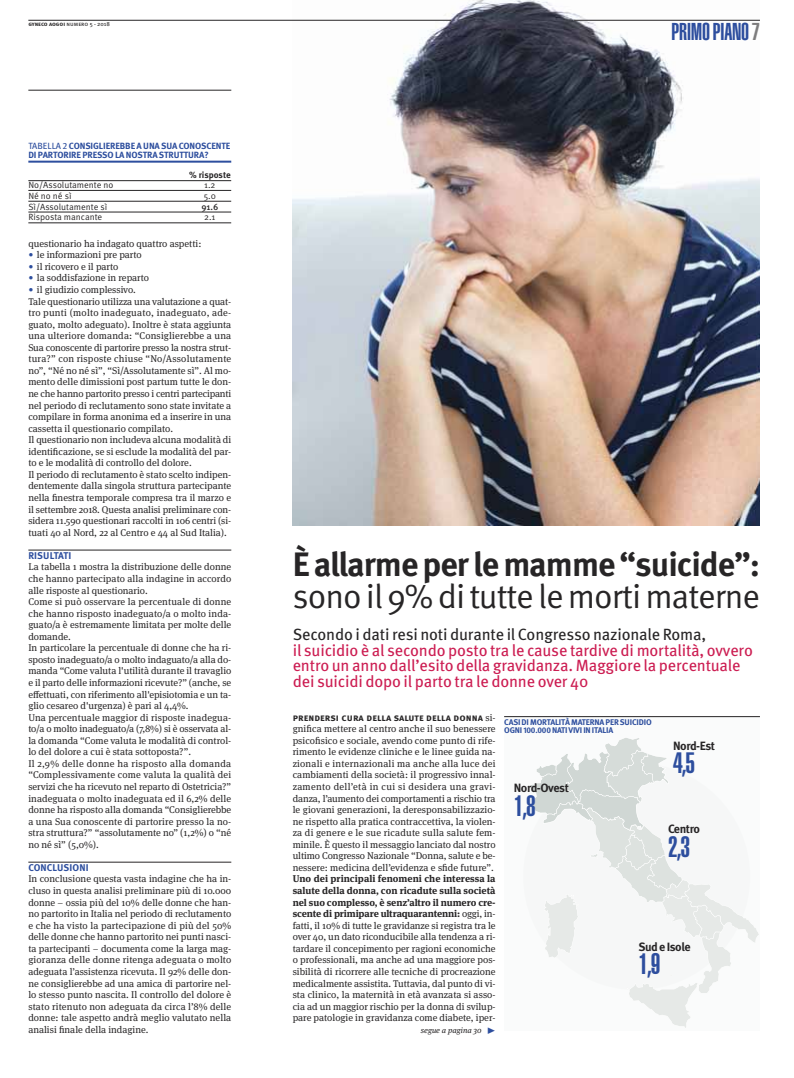
<style>
.page{position:relative;width:794px;height:1078px;background:#fff}
.page>*{position:absolute;margin:0;border:0;box-sizing:border-box;transform-origin:0 0}
.t1{font:33.8px/31.9px "Meta Pro";letter-spacing:-.03em;color:#272526}
.t2{font:900 extra-condensed 29px "Helvetica";color:#2d4e9e}
.t3{font:900 extra-condensed 24px "Helvetica";letter-spacing:-.01em;color:#2d4e9e}
.t4{font:700 18px "Meta Pro";color:#2d4e9e}
.t5{font:16.3px/15.5px "Meta Pro";letter-spacing:-.01em;color:#cc1d52}
.t6{font:700 12px "Meta Pro";letter-spacing:-.035em;color:#272526}
.t7{font:700 10px "Meta Pro";letter-spacing:.005em;color:#272526}
.t8{font:9.8px/11.6px "Meta Serif OT";color:#272526;text-align:justify}
.t9{font:700 9.8px "Meta Pro";letter-spacing:.01em;color:#2d4e9e}
.t10{font:700 9px/9px "Meta Pro";letter-spacing:-.01em;color:#2d4e9e}
.t11{font:9px "Meta Pro";color:#272526}
.t12{font:700 9px "Meta Pro";color:#272526}
.t13{font:500 9px "Meta Pro";color:#272526}
.t14{font:700 8.2px/8.2px "Meta Pro";letter-spacing:-.02em;color:#2d4e9e}
.t15{font:italic 8px "Meta Serif OT";color:#272526}
.t16{font:6px "Meta Pro";color:#272526}
.s1{font-weight:700}
.s2{font-weight:400}
.s3{color:#2d4e9e}
.s4{color:#7d7c7d}
.s5{color:#272526}
.s6{font-family:"Meta Serif OT";font-weight:400;font-size:9.8px}
</style>
<div class="page">
<hr style="left:28px;top:549px;width:203px;height:1px;background:#272526">
<hr style="left:28px;top:861px;width:203px;height:1px;background:#272526">
<div style="left:504px;top:716px;width:256px;height:314px;background:#fafbfb"></div>
<img style="left:293px;top:0;width:467px;height:525px">
<hr style="left:28px;top:20px;width:423px;height:1px;background:#272526">
<hr style="left:574px;top:20px;width:186px;height:1px;background:#272526">
<hr style="left:504px;top:716px;width:256px;height:1px;background:#272526">
<svg style="left:530px;top:738px;width:229px;height:290px"></svg>
<hr style="left:28px;top:90px;width:203px;height:1px;background:#272526">
<hr style="left:28px;top:180px;width:203px;height:1px;background:#272526">
<hr style="left:28px;top:190px;width:203px;height:1px;background:#272526">
<hr style="left:28px;top:201px;width:203px;height:1px;background:#272526">
<hr style="left:28px;top:212px;width:203px;height:1px;background:#272526">
<hr style="left:28px;top:222px;width:203px;height:1px;background:#272526">
<hr style="left:28px;top:161px;width:203px;height:2px;background:#2d4e9e">
<p class="t16" style="left:28px;top:22px;width:83px"><span class="s1">gyneco aogoi</span> numero 5 - 2018</p>
<p class="t10" style="left:28px;top:142px;width:203px"><span class="s2">TABELLA 2</span> CONSIGLIEREBBE A UNA SUA CONOSCENTE<br>DI PARTORIRE PRESSO LA NOSTRA STRUTTURA?</p>
<p class="t12" style="left:189px;top:171px;width:43px">% risposte</p>
<p class="t11" style="left:28px;top:181px;width:87px">No/Assolutamente no</p>
<p class="t11" style="left:204px;top:181px;width:13px">1.2</p>
<p class="t11" style="left:28px;top:192px;width:45px">Né no né sì</p>
<p class="t11" style="left:204px;top:192px;width:14px">5.0</p>
<p class="t11" style="left:28px;top:203px;width:80px">Sì/Assolutamente sì</p>
<p class="t13" style="left:201px;top:203px;width:18px">91.6</p>
<p class="t11" style="left:28px;top:214px;width:75px">Risposta mancante</p>
<p class="t11" style="left:204px;top:214px;width:13px">2.1</p>
<p class="t8" style="left:28px;top:238px;width:174px">questionario ha indagato quattro aspetti:</p>
<p class="t8" style="left:28px;top:250px;width:115px"><span class="s3">•</span> le informazioni pre parto</p>
<p class="t8" style="left:28px;top:261px;width:92px"><span class="s3">•</span> il ricovero e il parto</p>
<p class="t8" style="left:28px;top:273px;width:122px"><span class="s3">•</span> la soddisfazione in reparto</p>
<p class="t8" style="left:28px;top:284px;width:109px"><span class="s3">•</span> il giudizio complessivo.</p>
<p class="t8" style="left:28px;top:296px;width:204px">Tale questionario utilizza una valutazione a quat&shy;tro punti (molto inadeguato, inadeguato, ade&shy;guato, molto adeguato). Inoltre è stata aggiunta una ulteriore domanda: “Consiglierebbe a una Sua conoscente di partorire presso la nostra strut&shy;tura?” con risposte chiuse “No/Assolutamente no”, “Né no né sì”, “Sì/Assolutamente sì”. Al mo&shy;mento delle dimissioni post partum tutte le don&shy;ne che hanno partorito presso i centri partecipanti nel periodo di reclutamento sono state invitate a compilare in forma anonima ed a inserire in una cassetta il questionario compilato.</p>
<p class="t8" style="left:28px;top:435px;width:204px">Il questionario non includeva alcuna modalità di identificazione, se si esclude la modalità del par&shy;to e le modalità di controllo del dolore.</p>
<p class="t8" style="left:28px;top:469px;width:204px">Il periodo di reclutamento è stato scelto indipen&shy;dentemente dalla singola struttura partecipante nella finestra temporale compresa tra il marzo e il settembre 2018. Questa analisi preliminare con&shy;sidera 11.590 questionari raccolti in 106 centri (si&shy;tuati 40 al Nord, 22 al Centro e 44 al Sud Italia).</p>
<p class="t9" style="left:28px;top:551px;width:45px">RISULTATI</p>
<p class="t8" style="left:28px;top:562px;width:204px">La tabella 1 mostra la distribuzione delle donne che hanno partecipato alla indagine in accordo alle risposte al questionario.</p>
<p class="t8" style="left:28px;top:596px;width:204px">Come si può osservare la percentuale di donne che hanno risposto inadeguato/a o molto inda&shy;guato/a è estremamente limitata per molte delle domande.</p>
<p class="t8" style="left:28px;top:642px;width:204px">In particolare la percentuale di donne che ha ri&shy;sposto inadeguato/a o molto indaguato/a alla do&shy;manda “Come valuta l'utilità durante il travaglio e il parto delle informazioni ricevute?” (anche, se effettuati, con riferimento all'episiotomia e un ta&shy;glio cesareo d'urgenza) è pari al 4,4%.</p>
<p class="t8" style="left:28px;top:712px;width:204px">Una percentuale maggior di risposte inadegua&shy;to/a o molto inadeguato/a (7,8%) si è osservata al&shy;la domanda “Come valuta le modalità di control&shy;lo del dolore a cui è stata sottoposta?”.</p>
<p class="t8" style="left:28px;top:758px;width:204px">Il 2,9% delle donne ha risposto alla domanda “Complessivamente come valuta la qualità dei servizi che ha ricevuto nel reparto di Ostetricia?” inadeguata o molto inadeguata ed il 6,2% delle donne ha risposto alla domanda “Consiglierebbe a una Sua conoscente di partorire presso la no&shy;stra struttura?” “assolutamente no” (1,2%) o “né no né sì” (5,0%).</p>
<p class="t9" style="left:28px;top:863px;width:62px">CONCLUSIONI</p>
<p class="t8" style="left:28px;top:873px;width:204px">In conclusione questa vasta indagine che ha in&shy;cluso in questa analisi preliminare più di 10.000 donne – ossia più del 10% delle donne che han&shy;no partorito in Italia nel periodo di reclutamento e che ha visto la partecipazione di più del 50% delle donne che hanno partorito nei punti nasci&shy;ta partecipanti – documenta come la larga mag&shy;gioranza delle donne ritenga adeguata o molto adeguata l’assistenza ricevuta. Il 92% delle don&shy;ne consiglierebbe ad una amica di partorire nel&shy;lo stesso punto nascita. Il controllo del dolore è stato ritenuto non adeguata da circa l’8% delle donne: tale aspetto andrà meglio valutato nella analisi finale della indagine.</p>
<p class="t3" style="left:671px;top:23px;width:90px">PRIMO PIANO<span class="s4">7</span></p>
<p class="t1" style="left:293px;top:551px;width:469px"><span class="s1">È allarme per le mamme “suicide”: </span>sono il 9% di tutte le morti materne</p>
<p class="t5" style="left:293px;top:628px;width:462px"><span class="s5">Secondo i dati resi noti durante il Congresso nazionale Roma,<br></span>il suicidio è al secondo posto tra le cause tardive di mortalità, ovvero entro un anno dall’esito della gravidanza. Maggiore la percentuale dei suicidi dopo il parto tra le donne over 40</p>
<p class="t7" style="left:293px;top:713px;width:204px">prendersi cura della salute della donna <span class="s6">si-</span></p>
<p class="t8" style="left:293px;top:723px;width:204px">gnifica mettere al centro anche il suo benessere psicofisico e sociale, avendo come punto di rife&shy;rimento le evidenze cliniche e le linee guida na&shy;zionali e internazionali ma anche alla luce dei cambiamenti della società: il progressivo innal&shy;zamento dell’età in cui si desidera una gravi&shy;danza, l’aumento dei comportamenti a rischio tra le giovani generazioni, la deresponsabilizzazio&shy;ne rispetto alla pratica contraccettiva, la violen&shy;za di genere e le sue ricadute sulla salute fem&shy;minile. È questo il messaggio lanciato dal nostro ultimo Congresso Nazionale “Donna, salute e be&shy;nessere: medicina dell’evidenza e sfide future”.</p>
<p class="t8" style="left:293px;top:873px;width:204px"><span class="s1">Uno dei principali fenomeni che interessa la salute della donna, con ricadute sulla società nel suo complesso, è senz’altro il numero cre&shy;scente di primipare ultraquarantenni:</span> oggi, in&shy;fatti, il 10% di tutte le gravidanze si registra tra le over 40, un dato riconducibile alla tendenza a ri&shy;tardare il concepimento per ragioni economiche o professionali, ma anche ad una maggiore pos&shy;sibilità di ricorrere alle tecniche di procreazione medicalmente assistita. Tuttavia, dal punto di vi&shy;sta clinico, la maternità in età avanzata si asso&shy;cia ad un maggior rischio per la donna di svilup&shy;pare patologie in gravidanza come diabete, iper-</p>
<p class="t15" style="left:421px;top:1026px;width:62px">segue a pagina 30</p>
<p class="t4" style="left:486px;top:1023px;width:11px">▸</p>
<p class="t14" style="left:504px;top:718px;width:149px">CASI DI MORTALITÀ MATERNA PER SUICIDIO<br>OGNI 100.000 NATI VIVI IN ITALIA</p>
<p class="t6" style="left:514px;top:783px;width:57px">Nord-Ovest</p>
<p class="t2" style="left:514px;top:795px;width:24px">1,8</p>
<p class="t6" style="left:673px;top:740px;width:43px">Nord-Est</p>
<p class="t2" style="left:673px;top:752px;width:24px">4,5</p>
<p class="t6" style="left:668px;top:823px;width:33px">Centro</p>
<p class="t2" style="left:668px;top:835px;width:24px">2,3</p>
<p class="t6" style="left:638px;top:941px;width:54px">Sud e Isole</p>
<p class="t2" style="left:638px;top:953px;width:24px">1,9</p>
</div>
